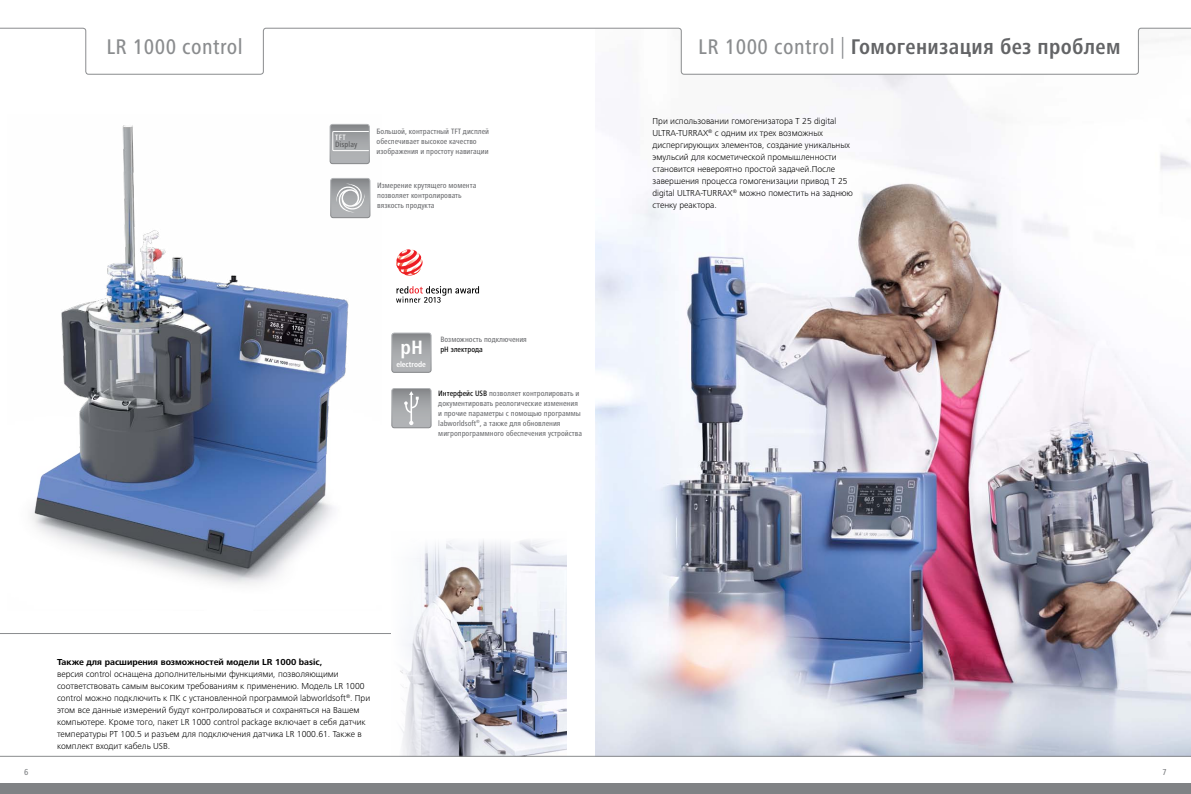
<style>
.page{position:relative;width:1191px;height:794px;background:#fff}
.page>*{position:absolute;margin:0;border:0;box-sizing:border-box;transform-origin:0 0}
.t1{font:700 condensed 22px "Frutiger Next IKA";letter-spacing:.02em;color:#636466}
.t2{font:500 condensed 22px "Frutiger Next IKA";letter-spacing:.02em;color:#8a8c8e}
.t3{font:700 condensed 20px "Frutiger Next IKA";color:#fff}
.t4{font:300 9px/12px "Frutiger Next IKA";color:#000}
.t5{font:700 9px "Frutiger Next IKA";color:#000}
.t6{font:500 condensed 9px "Frutiger Next IKA";color:#808285}
.t7{font:500 condensed 8px/10px "Frutiger Next IKA";color:#6d6e71}
.t8{font:500 condensed 8px "Frutiger Next IKA";color:#000}
.t9{font:700 condensed 8px "Frutiger Next IKA";color:#fff}
.t10{font:500 condensed 8px "Frutiger Next IKA";letter-spacing:.01em;color:#58595b}
.t11{font:500 condensed 8px "Frutiger Next IKA";color:#fff}
.s1{font-weight:500;color:#8a8c8e}
.s2{font-weight:300;color:#8a8c8e}
.s3{color:#000}
</style>
<div class="page">
<div style="left:0;top:782px;width:1191px;height:12px;background:#808285"></div>
<img style="left:595px;top:75px;width:596px;height:681px">
<svg style="left:0;top:27px;width:1191px;height:48px"></svg>
<hr style="left:0;top:633px;width:545px;height:1px;background:#8a8c8e">
<img style="left:391px;top:540px;width:175px;height:216px">
<hr style="left:0;top:756px;width:1191px;height:1px;background:#8a8c8e">
<div style="left:391px;top:388px;width:40px;height:40px;border:1px solid #fff;border-radius:3px"></div>
<svg style="left:392px;top:388px;width:39px;height:40px;background:#a9abae"></svg>
<svg style="left:393px;top:334px;width:36px;height:37px"></svg>
<div style="left:391px;top:332px;width:40px;height:41px;border:1px solid #fff;border-radius:3px"></div>
<img style="left:31px;top:124px;width:340px;height:461px">
<svg style="left:396px;top:286px;width:83px;height:17px"></svg>
<svg style="left:396px;top:249px;width:26px;height:26px"></svg>
<h1 class="t2" style="left:106px;top:34px;width:138px">LR 1000 control</h1>
<h1 class="t1" style="left:698px;top:34px;width:424px"><span class="s1">LR 1000 control</span> <span class="s2">|</span> Гомогенизация без проблем</h1>
<p class="t11" style="left:335px;top:133px;width:12px">TFT</p>
<p class="t10" style="left:335px;top:140px;width:24px">Display</p>
<p class="t7" style="left:376px;top:127px;width:114px">Большой, контрастный TFT дисплей обеспечивает высокое качество изображения и простоту навигации</p>
<p class="t7" style="left:377px;top:181px;width:101px">Измерение крутящего момента позволяет контролировать вязкость продукта</p>
<p class="t7" style="left:440px;top:335px;width:88px">Возможность подключения</p>
<h2 class="t3" style="left:400px;top:336px;width:24px">pH</h2>
<p class="t8" style="left:440px;top:345px;width:44px">pH электрода</p>
<p class="t9" style="left:396px;top:359px;width:31px">electrode</p>
<p class="t7" style="left:438px;top:388px;width:145px"><span class="s3">Интерфейс USB</span> позволяет контролировать и документировать реологические изменения и прочие параметры с помощью программы labworldsoft<sup>®</sup>, а также для обновления мигропрограммного обеспечения устройства</p>
<p class="t4" style="left:652px;top:115px;width:202px">При использовании гомогенизатора T 25 digital ULTRA-TURRAX<sup>®</sup> с одним их трех возможных диспергирующих элементов, создание уникальных эмульсий для косметической промышленности становится невероятно простой задачей.После завершения процесса гомогенизации привод T 25 digital ULTRA-TURRAX<sup>®</sup> можно поместить на заднюю стенку реактора.</p>
<p class="t5" style="left:57px;top:656px;width:267px">Также для расширения возможностей модели LR 1000 basic,</p>
<p class="t4" style="left:57px;top:667px;width:315px">версия control оснащена дополнительными функциями, позволяющими соответствовать самым высоким требованиям к применению. Модель LR 1000 control можно подключить к ПК с установленной программой labworldsoft<sup>®</sup>. При этом все данные измерений будут контролироваться и сохраняться на Вашем компьютере. Кроме того, пакет LR 1000 control package включает в себя датчик температуры PT 100.5 и разъем для подключения датчика LR 1000.61. Также в комплект входит кабель USB.</p>
<p class="t6" style="left:24px;top:766px;width:6px">6</p>
<p class="t6" style="left:1162px;top:766px;width:6px">7</p>
</div>
